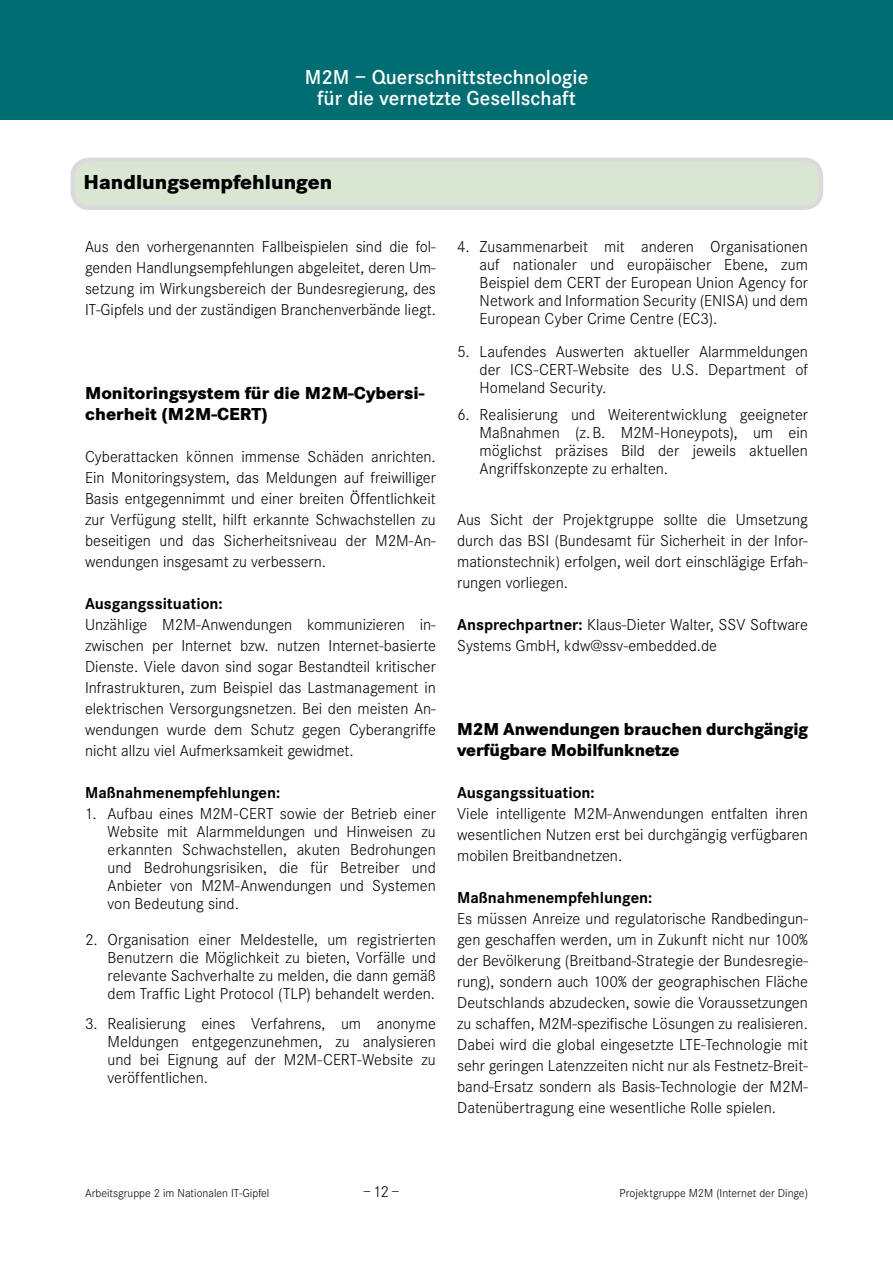
<style>
.page{position:relative;width:893px;height:1263px;background:#fff}
.page>*{position:absolute;margin:0;border:0;box-sizing:border-box;transform-origin:0 0}
.t1{font:600 21px/21px "Corporate S";color:#fff;text-align:center}
.t2{font:800 21px "Corporate S";color:#000}
.t3{font:800 18px/21px "Corporate S";letter-spacing:-.005em;color:#000}
.t4{font:300 16.5px/21px "Corporate S";color:#000;text-align:justify}
.t5{font:700 16.5px "Corporate S";color:#000}
.t6{font:300 12px "Corporate S";color:#000}
.s1{font-weight:700}
</style>
<div class="page">
<div style="left:0;top:0;width:893px;height:120px;background:#006d72"></div>
<div style="left:73px;top:160px;width:748px;height:48px;background:#d9e6d1;border-radius:16px"></div>
<div style="left:71px;top:158px;width:752px;height:52px;border:4px solid #dadada;border-radius:16px"></div>
<p class="t1" style="left:305px;top:67px;width:285px">M2M – Querschnittstechnologie für die vernetzte Gesellschaft</p>
<p class="t2" style="left:84px;top:169px;width:250px">Handlungsempfehlungen</p>
<p class="t4" style="left:85px;top:236px;width:352px">Aus den vorhergenannten Fallbeispielen sind die fol&shy;genden Handlungsempfehlungen abgeleitet, deren Um&shy;setzung im Wirkungsbereich der Bundesregierung, des IT-Gipfels und der zuständigen Branchenverbände liegt.</p>
<p class="t3" style="left:85px;top:383px;width:341px">Monitoringsystem für die M2M-Cybersi&shy;cherheit (M2M-CERT)</p>
<p class="t4" style="left:85px;top:446px;width:352px">Cyberattacken können immense Schäden anrichten.<br>Ein Monitoringsystem, das Meldungen auf freiwilliger Basis entgegennimmt und einer breiten Öffentlichkeit zur Verfügung stellt, hilft erkannte Schwachstellen zu beseitigen und das Sicherheitsniveau der M2M-An&shy;wendungen insgesamt zu verbessern.</p>
<p class="t5" style="left:85px;top:594px;width:139px">Ausgangssituation:</p>
<p class="t4" style="left:85px;top:614px;width:352px">Unzählige M2M-Anwendungen kommunizieren in&shy;zwischen per Internet bzw. nutzen Internet-basierte Dienste. Viele davon sind sogar Bestandteil kritischer Infrastrukturen, zum Beispiel das Lastmanagement in elektrischen Versorgungsnetzen. Bei den meisten An&shy;wendungen wurde dem Schutz gegen Cyberangriffe nicht allzu viel Aufmerksamkeit gewidmet.</p>
<p class="t5" style="left:85px;top:783px;width:197px">Maßnahmenempfehlungen:</p>
<p class="t4" style="left:108px;top:805px;width:330px;line-height:18px;text-indent:-23px">1. Aufbau eines M2M-CERT sowie der Betrieb einer Website mit Alarmmeldungen und Hinweisen zu erkannten Schwachstellen, akuten Bedrohungen und Bedrohungsrisiken, die für Betreiber und Anbieter von M2M-Anwendungen und Systemen von Bedeutung sind.</p>
<p class="t4" style="left:108px;top:931px;width:330px;line-height:18px;text-indent:-23px">2. Organisation einer Meldestelle, um registrierten Benutzern die Möglichkeit zu bieten, Vorfälle und relevante Sachverhalte zu melden, die dann gemäß dem Traffic Light Protocol (TLP) behandelt werden.</p>
<p class="t4" style="left:108px;top:1015px;width:330px;line-height:18px;text-indent:-23px">3. Realisierung eines Verfahrens, um anonyme Meldungen entgegenzunehmen, zu analysieren und bei Eignung auf der M2M-CERT-Website zu veröffentlichen.</p>
<p class="t4" style="left:480px;top:238px;width:330px;line-height:18px;text-indent:-22px">4. Zusammenarbeit mit anderen Organisationen auf nationaler und europäischer Ebene, zum Beispiel dem CERT der European Union Agency for Network and Information Security (ENISA) und dem European Cyber Crime Centre (EC3).</p>
<p class="t4" style="left:480px;top:343px;width:330px;line-height:18px;text-indent:-23px">5. Laufendes Auswerten aktueller Alarmmeldungen der ICS-CERT-Website des U.S. Department of Homeland Security.</p>
<p class="t4" style="left:480px;top:406px;width:330px;line-height:18px;text-indent:-23px">6. Realisierung und Weiterentwicklung geeigneter Maßnahmen (z.B. M2M-Honeypots), um ein möglichst präzises Bild der jeweils aktuellen Angriffskonzepte zu erhalten.</p>
<p class="t4" style="left:457px;top:509px;width:352px">Aus Sicht der Projektgruppe sollte die Umsetzung durch das BSI (Bundesamt für Sicherheit in der Infor&shy;mationstechnik) erfolgen, weil dort einschlägige Erfah&shy;rungen vorliegen.</p>
<p class="t4" style="left:457px;top:614px;width:352px"><span class="s1">Ansprechpartner:</span> Klaus-Dieter Walter, SSV Software<br>Systems GmbH, kdw@ssv-embedded.de</p>
<p class="t3" style="left:457px;top:719px;width:352px">M2M Anwendungen brauchen durchgängig verfügbare Mobilfunknetze</p>
<p class="t5" style="left:457px;top:783px;width:139px">Ausgangssituation:</p>
<p class="t4" style="left:457px;top:803px;width:352px">Viele intelligente M2M-Anwendungen entfalten ihren wesentlichen Nutzen erst bei durchgängig verfügbaren mobilen Breitbandnetzen.</p>
<p class="t5" style="left:457px;top:888px;width:197px">Maßnahmenempfehlungen:</p>
<p class="t4" style="left:457px;top:908px;width:352px">Es müssen Anreize und regulatorische Randbedingun&shy;gen geschaffen werden, um in Zukunft nicht nur 100% der Bevölkerung (Breitband-Strategie der Bundesregie&shy;rung), sondern auch 100% der geographischen Fläche Deutschlands abzudecken, sowie die Voraussetzungen zu schaffen, M2M-spezifische Lösungen zu realisieren.<br>Dabei wird die global eingesetzte LTE-Technologie mit sehr geringen Latenzzeiten nicht nur als Festnetz-Breit&shy;band-Ersatz sondern als Basis-Technologie der M2M-Datenübertragung eine wesentliche Rolle spielen.</p>
<p class="t6" style="left:85px;top:1186px;width:186px">Arbeitsgruppe 2 im Nationalen IT-Gipfel</p>
<p class="t4" style="left:363px;top:1181px;width:38px">–12–</p>
<p class="t6" style="left:619px;top:1186px;width:190px">Projektgruppe M2M (Internet der Dinge)</p>
</div>
